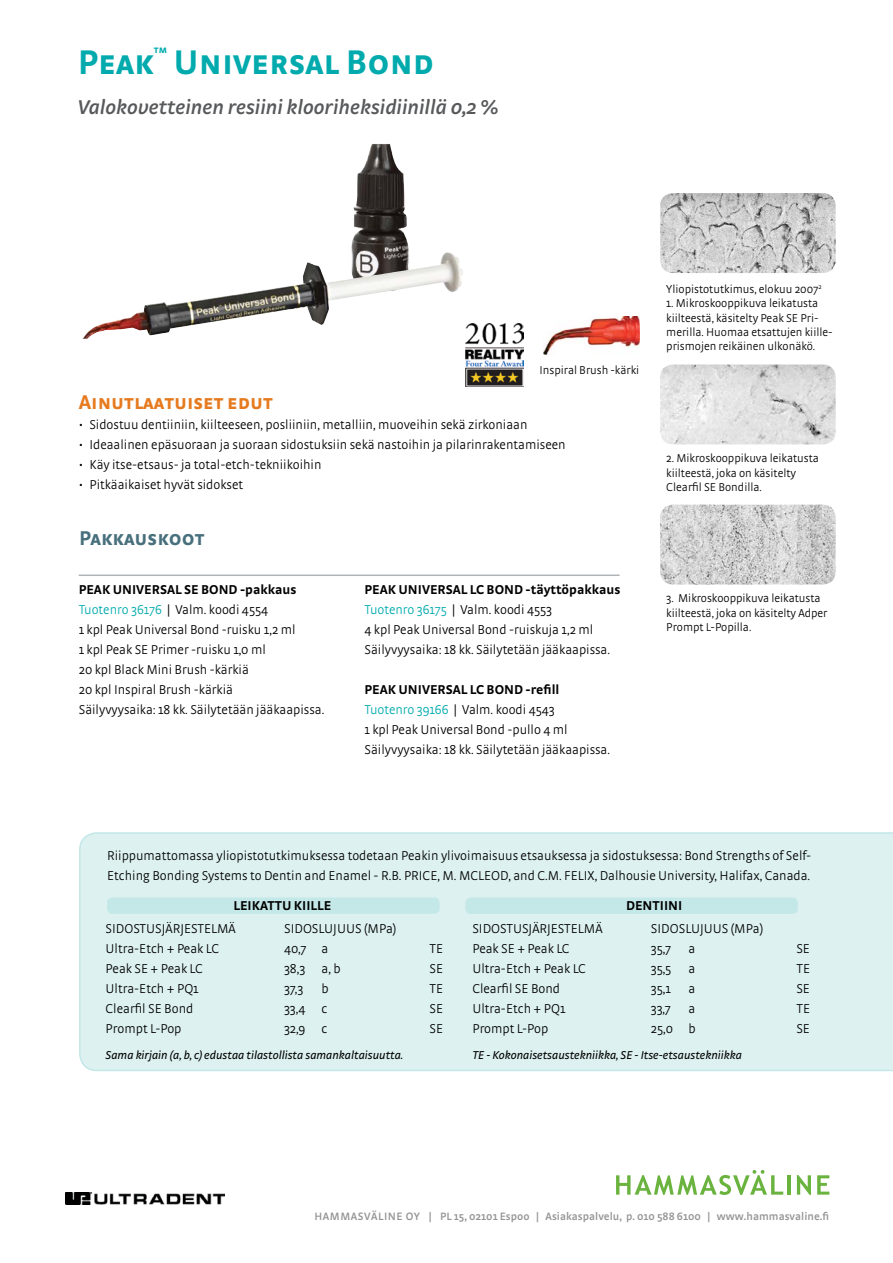
<style>
.page{position:relative;width:893px;height:1263px;background:#fff}
.page>*{position:absolute;margin:0;border:0;box-sizing:border-box;transform-origin:0 0}
.t1{font:700 36px "Strada SC";color:#00aaad}
.t2{font:italic 600 21px "Strada";color:#58595b}
.t3{font:700 21px "Strada SC";color:#e67a1e}
.t4{font:700 21px "Strada SC";color:#476f7c}
.t5{font:300 13.5px/20px "Strada";color:#000}
.t6{font:700 13.5px "Strada";color:#000}
.t7{font:300 12px/14.4px "Strada";color:#000}
.t8{font:italic 12px "Strada";color:#000}
.t9{font:600 11.25px "Strada";letter-spacing:.005em;color:#949495}
.t10{font:700 10.5px "Strada SC";color:#00aaad}
.s1{font-weight:700}
.s2{color:#00aaad}
</style>
<div class="page">
<div style="left:79px;top:832px;width:814px;height:239px;background:#ddf1f1"></div>
<div style="left:465px;top:897px;width:333px;height:18px;background:#c4e7e8;border-radius:6px"></div>
<div style="left:464px;top:896px;width:335px;height:19px;border:2px solid #ddf1f1;border-radius:6px"></div>
<div style="left:106px;top:897px;width:334px;height:17px;background:#c4e7e8;border-radius:6px"></div>
<div style="left:106px;top:896px;width:335px;height:19px;border:2px solid #ddf1f1;border-radius:6px"></div>
<img style="left:347px;top:144px;width:70px;height:147px">
<img style="left:543px;top:317px;width:96px;height:38px">
<img style="left:660px;top:193px;width:176px;height:80px">
<img style="left:660px;top:364px;width:176px;height:80px">
<img style="left:660px;top:505px;width:176px;height:79px">
<img style="left:389px;top:252px;width:57px;height:21px">
<img style="left:466px;top:323px;width:58px;height:63px">
<hr style="left:79px;top:574px;width:541px;height:2px;background:#b1b4b6">
<hr style="left:787px;top:1175px;width:4px;height:19px;background:#6ab33f">
<svg style="left:797px;top:1175px;width:14px;height:20px"></svg>
<svg style="left:817px;top:1175px;width:12px;height:19px"></svg>
<svg style="left:616px;top:1170px;width:167px;height:25px"></svg>
<img style="left:66px;top:1192px;width:158px;height:13px">
<p class="t10" style="left:154px;top:43px;width:15px">tm</p>
<h1 class="t1" style="left:174px;top:40px;width:262px">Universal Bond</h1>
<h2 class="t2" style="left:78px;top:95px;width:422px">Valokovetteinen resiini klooriheksidiinillä 0,2 %</h2>
<h1 class="t1" style="left:78px;top:40px;width:78px">Peak</h1>
<p class="t7" style="left:540px;top:363px;width:101px">Inspiral Brush -kärki</p>
<h2 class="t3" style="left:79px;top:390px;width:196px">Ainutlaatuiset edut</h2>
<p class="t5" style="left:79px;top:415px;width:450px">• Sidostuu dentiiniin, kiilteeseen, posliiniin, metalliin, muoveihin sekä zirkoniaan</p>
<p class="t5" style="left:79px;top:435px;width:488px">• Ideaalinen epäsuoraan ja suoraan sidostuksiin sekä nastoihin ja pilarinrakentamiseen</p>
<p class="t5" style="left:79px;top:455px;width:244px">• Käy itse-etsaus- ja total-etch-tekniikoihin</p>
<p class="t5" style="left:79px;top:475px;width:166px">• Pitkäaikaiset hyvät sidokset</p>
<h2 class="t4" style="left:79px;top:525px;width:127px">Pakkauskoot</h2>
<p class="t5" style="left:79px;top:579px;width:247px"><span class="s1">PEAK UNIVERSAL SE BOND -pakkaus </span><span class="s2">Tuotenro 36176</span> | Valm. koodi 4554<br>1 kpl Peak Universal Bond -ruisku 1,2 ml<br>1 kpl Peak SE Primer -ruisku 1,0 ml<br>20 kpl Black Mini Brush -kärkiä<br>20 kpl Inspiral Brush -kärkiä<br>Säilyvyysaika: 18 kk. Säilytetään jääkaapissa.</p>
<p class="t5" style="left:364px;top:579px;width:257px"><span class="s1">PEAK UNIVERSAL LC BOND -täyttöpakkaus </span><span class="s2">Tuotenro 36175</span> | Valm. koodi 4553<br>4 kpl Peak Universal Bond -ruiskuja 1,2 ml Säilyvyysaika: 18 kk. Säilytetään jääkaapissa.</p>
<p class="t5" style="left:364px;top:679px;width:247px"><span class="s1">PEAK UNIVERSAL LC BOND -refill </span><span class="s2">Tuotenro 39166</span> | Valm. koodi 4543<br>1 kpl Peak Universal Bond -pullo 4 ml Säilyvyysaika: 18 kk. Säilytetään jääkaapissa.</p>
<p class="t7" style="left:666px;top:281px;width:157px">Yliopistotutkimus, elokuu 2007<sup>2</sup></p>
<p class="t7" style="left:666px;top:296px;width:168px">1. Mikroskooppikuva leikatusta kiilteestä, käsitelty Peak SE Pri&shy;merilla. Huomaa etsattujen kiille&shy;prismojen reikäinen ulkonäkö.</p>
<p class="t7" style="left:666px;top:451px;width:154px">2. Mikroskooppikuva leikatusta kiilteestä, joka on käsitelty<br>Clearfil SE Bondilla.</p>
<p class="t7" style="left:666px;top:591px;width:163px">3. Mikroskooppikuva leikatusta kiilteestä, joka on käsitelty Adper<br>Prompt L-Popilla.</p>
<p class="t5" style="left:107px;top:845px;width:706px">Riippumattomassa yliopistotutkimuksessa todetaan Peakin ylivoimaisuus etsauksessa ja sidostuksessa: Bond Strengths of Self-<br>Etching Bonding Systems to Dentin and Enamel - R.B. PRICE, M. MCLEOD, and C.M. FELIX, Dalhousie University, Halifax, Canada.</p>
<p class="t6" style="left:234px;top:898px;width:99px">LEIKATTU KIILLE</p>
<p class="t5" style="left:106px;top:919px;width:132px">SIDOSTUSJÄRJESTELMÄ</p>
<p class="t5" style="left:284px;top:919px;width:114px">SIDOSLUJUUS (MPa)</p>
<p class="t5" style="left:106px;top:939px;width:115px">Ultra-Etch + Peak LC</p>
<p class="t5" style="left:284px;top:939px;width:46px">40,7 a</p>
<p class="t5" style="left:430px;top:939px;width:15px">TE</p>
<p class="t5" style="left:106px;top:959px;width:99px">Peak SE + Peak LC</p>
<p class="t5" style="left:284px;top:959px;width:58px">38,3 a, b</p>
<p class="t5" style="left:430px;top:959px;width:15px">SE</p>
<p class="t5" style="left:106px;top:979px;width:95px">Ultra-Etch + PQ1</p>
<p class="t5" style="left:284px;top:979px;width:21px">37,3</p>
<p class="t5" style="left:322px;top:979px;width:9px">b</p>
<p class="t5" style="left:430px;top:979px;width:15px">TE</p>
<p class="t5" style="left:106px;top:999px;width:89px">Clearfil SE Bond</p>
<p class="t5" style="left:284px;top:999px;width:45px">33,4 c</p>
<p class="t5" style="left:430px;top:999px;width:15px">SE</p>
<p class="t5" style="left:106px;top:1019px;width:77px">Prompt L-Pop</p>
<p class="t5" style="left:284px;top:1019px;width:45px">32,9 c</p>
<p class="t5" style="left:430px;top:1019px;width:15px">SE</p>
<p class="t8" style="left:106px;top:1048px;width:299px">Sama kirjain (a, b, c) edustaa tilastollista samankaltaisuutta.</p>
<p class="t6" style="left:626px;top:898px;width:58px">DENTIINI</p>
<p class="t5" style="left:472px;top:919px;width:132px">SIDOSTUSJÄRJESTELMÄ</p>
<p class="t5" style="left:651px;top:919px;width:114px">SIDOSLUJUUS (MPa)</p>
<p class="t5" style="left:472px;top:939px;width:99px">Peak SE + Peak LC</p>
<p class="t5" style="left:651px;top:939px;width:21px">35,7</p>
<p class="t5" style="left:688px;top:939px;width:8px">a</p>
<p class="t5" style="left:796px;top:939px;width:15px">SE</p>
<p class="t5" style="left:472px;top:959px;width:115px">Ultra-Etch + Peak LC</p>
<p class="t5" style="left:651px;top:959px;width:22px">35,5</p>
<p class="t5" style="left:688px;top:959px;width:8px">a</p>
<p class="t5" style="left:796px;top:959px;width:15px">TE</p>
<p class="t5" style="left:472px;top:979px;width:89px">Clearfil SE Bond</p>
<p class="t5" style="left:651px;top:979px;width:21px">35,1</p>
<p class="t5" style="left:688px;top:979px;width:8px">a</p>
<p class="t5" style="left:796px;top:979px;width:15px">SE</p>
<p class="t5" style="left:472px;top:999px;width:95px">Ultra-Etch + PQ1</p>
<p class="t5" style="left:651px;top:999px;width:21px">33,7</p>
<p class="t5" style="left:688px;top:999px;width:8px">a</p>
<p class="t5" style="left:796px;top:999px;width:15px">TE</p>
<p class="t5" style="left:472px;top:1019px;width:77px">Prompt L-Pop</p>
<p class="t5" style="left:651px;top:1019px;width:46px">25,0 b</p>
<p class="t5" style="left:796px;top:1019px;width:15px">SE</p>
<p class="t8" style="left:472px;top:1048px;width:271px">TE - Kokonaisetsaustekniikka, SE - Itse-etsaustekniikka</p>
<p class="t9" style="left:314px;top:1209px;width:516px">HAMMASVÄLINE OY | PL 15, 02101 Espoo | Asiakaspalvelu, p. 010 588 6100 | www.hammasvaline.fi</p>
</div>
